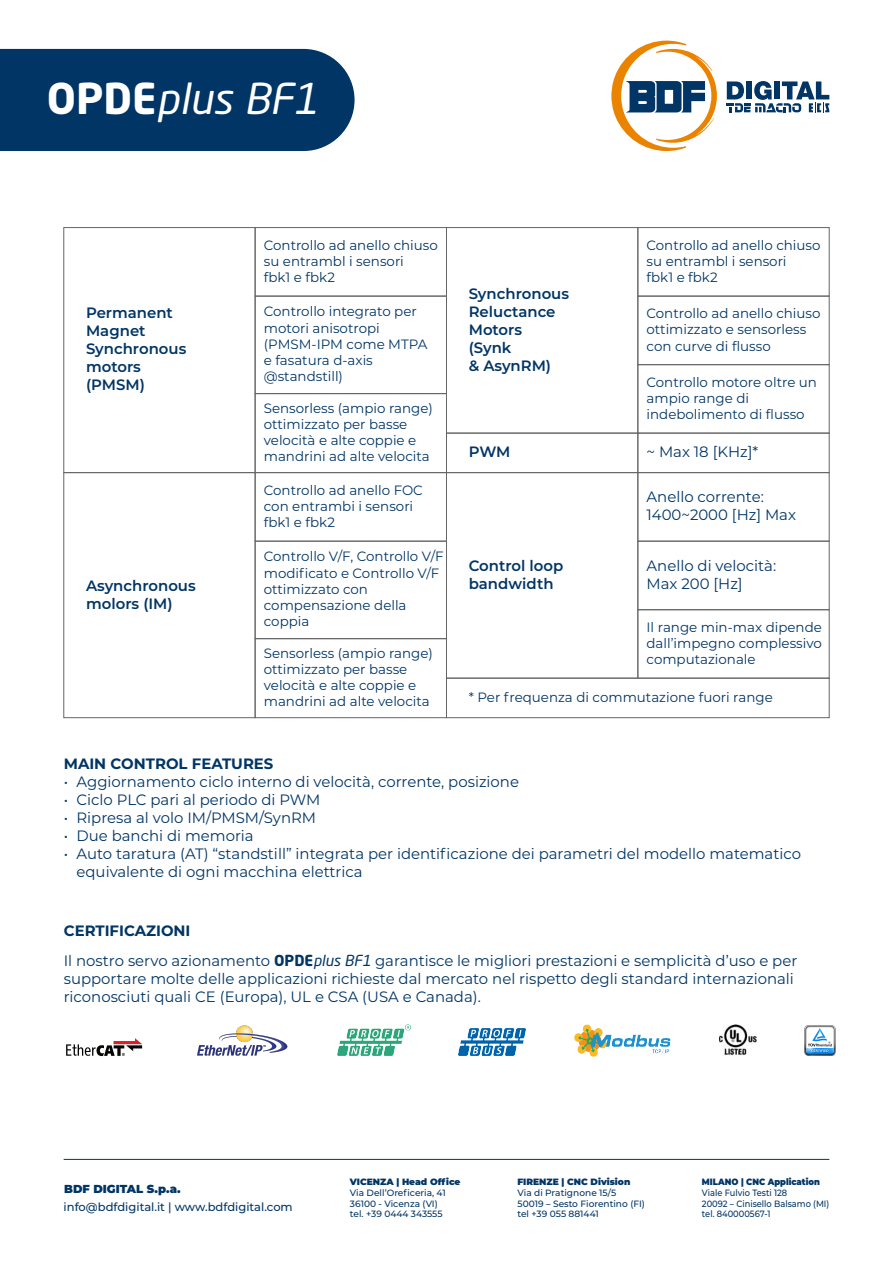
<style>
.page{position:relative;width:893px;height:1263px;background:#fff}
.page>*{position:absolute;margin:0;border:0;box-sizing:border-box;transform-origin:0 0}
.t1{font:italic 42px "Neo Sans Std";color:#fff}
.t2{font:15px/18px "Montserrat";color:#003565}
.t3{font:600 15px/18px "Montserrat";color:#003565}
.t4{font:700 15px "Montserrat";color:#003565}
.t5{font:13.5px/16.2px "Montserrat";color:#003565}
.t6{font:500 11.55px "Montserrat";color:#003565}
.t7{font:900 11.55px "Montserrat";color:#003565}
.t8{font:500 9.15px/10.9px "Montserrat";color:#003565}
.t9{font:500 9.15px/10.9px "Montserrat";color:#003565;scale:.91 1}
.t10{font:900 9.15px "Montserrat";color:#003565}
.t11{font:900 9.15px "Montserrat";color:#003565;scale:.91 1}
.s1{font-family:"Neo Sans W1 G";font-weight:700;font-style:normal}
.s2{font-weight:700}
.s3{font-family:"Neo Sans W1 G";font-weight:700}
.s4{font-family:"Neo Sans Std";font-style:italic}
</style>
<div class="page">
<svg style="left:611px;top:41px;width:106px;height:110px"></svg>
<svg style="left:727px;top:81px;width:102px;height:32px"></svg>
<hr style="left:64px;top:1159px;width:765px;height:1px;background:#003565">
<div style="left:0;top:49px;width:355px;height:102px;background:#003565"></div>
<div style="left:638px;top:227px;width:191px;height:69px;border:1px solid #666"></div>
<div style="left:638px;top:296px;width:191px;height:69px;border:1px solid #666"></div>
<div style="left:638px;top:364px;width:191px;height:69px;border:1px solid #666"></div>
<div style="left:638px;top:541px;width:191px;height:69px;border:1px solid #666"></div>
<div style="left:638px;top:433px;width:191px;height:40px;border:1px solid #666"></div>
<div style="left:446px;top:227px;width:192px;height:206px;border:1px solid #666"></div>
<div style="left:446px;top:472px;width:192px;height:206px;border:1px solid #666"></div>
<div style="left:446px;top:433px;width:192px;height:40px;border:1px solid #666"></div>
<div style="left:446px;top:678px;width:383px;height:40px;border:1px solid #666"></div>
<div style="left:255px;top:227px;width:192px;height:69px;border:1px solid #666"></div>
<div style="left:255px;top:296px;width:192px;height:98px;border:1px solid #666"></div>
<div style="left:255px;top:393px;width:192px;height:80px;border:1px solid #666"></div>
<div style="left:255px;top:472px;width:192px;height:69px;border:1px solid #666"></div>
<div style="left:255px;top:541px;width:192px;height:98px;border:1px solid #666"></div>
<div style="left:255px;top:638px;width:192px;height:80px;border:1px solid #666"></div>
<div style="left:64px;top:472px;width:191px;height:246px;border:1px solid #666"></div>
<img style="left:66px;top:1038px;width:77px;height:19px">
<img style="left:197px;top:1025px;width:91px;height:31px">
<img style="left:337px;top:1025px;width:73px;height:30px">
<img style="left:459px;top:1029px;width:67px;height:26px">
<img style="left:719px;top:1024px;width:38px;height:31px">
<img style="left:805px;top:1025px;width:30px;height:30px">
<img style="left:574px;top:1025px;width:96px;height:31px">
<h1 class="t1" style="left:47px;top:72px;width:273px"><span class="s1">OPDE</span>plus BF1</h1>
<p class="t3" style="left:86px;top:303px;width:102px">Permanent<br>Magnet<br>Synchronous motors (PMSM)</p>
<p class="t3" style="left:86px;top:575px;width:111px">Asynchronous molors (IM)</p>
<p class="t5" style="left:264px;top:236px;width:175px">Controllo ad anello chiuso su entrambl i sensori<br>fbk1 e fbk2</p>
<p class="t5" style="left:264px;top:303px;width:165px">Controllo integrato per motori anisotropi (PMSM-IPM come MTPA e fasatura d-axis @standstill)</p>
<p class="t5" style="left:264px;top:399px;width:171px">Sensorless (ampio range) ottimizzato per basse velocità e alte coppie e mandrini ad alte velocita</p>
<p class="t5" style="left:264px;top:481px;width:161px">Controllo ad anello FOC con entrambi i sensori fbk1 e fbk2</p>
<p class="t5" style="left:264px;top:548px;width:181px">Controllo V/F, Controllo V/F modificato e Controllo V/F ottimizzato con compensazione della coppia</p>
<p class="t5" style="left:264px;top:644px;width:171px">Sensorless (ampio range) ottimizzato per basse velocità e alte coppie e mandrini ad alte velocita</p>
<p class="t3" style="left:469px;top:284px;width:102px">Synchronous<br>Reluctance<br>Motors<br>(Synk<br>&amp; AsynRM)</p>
<p class="t3" style="left:469px;top:442px;width:43px">PWM</p>
<p class="t3" style="left:469px;top:556px;width:96px">Control loop bandwidth</p>
<p class="t5" style="left:647px;top:236px;width:175px">Controllo ad anello chiuso su entrambl i sensori<br>fbk1 e fbk2</p>
<p class="t5" style="left:647px;top:305px;width:175px">Controllo ad anello chiuso ottimizzato e sensorless con curve di flusso</p>
<p class="t5" style="left:647px;top:373px;width:172px">Controllo motore oltre un ampio range di indebolimento di flusso</p>
<p class="t2" style="left:647px;top:442px;width:113px">~ Max 18 [KHz]*</p>
<p class="t2" style="left:647px;top:487px;width:151px">Anello corrente:<br>1400~2000 [Hz] Max</p>
<p class="t2" style="left:647px;top:556px;width:131px">Anello di velocità:<br>Max 200 [Hz]</p>
<p class="t5" style="left:647px;top:618px;width:177px;text-align:justify">Il range min-max dipende dall’impegno complessivo computazionale</p>
<p class="t5" style="left:469px;top:688px;width:306px">* Per frequenza di commutazione fuori range</p>
<p class="t4" style="left:64px;top:753px;width:211px">MAIN CONTROL FEATURES</p>
<p class="t2" style="left:64px;top:772px;width:457px">• Aggiornamento ciclo interno di velocità, corrente, posizione</p>
<p class="t2" style="left:64px;top:790px;width:258px">• Ciclo PLC pari al periodo di PWM</p>
<p class="t2" style="left:64px;top:808px;width:254px">• Ripresa al volo IM/PMSM/SynRM</p>
<p class="t2" style="left:64px;top:826px;width:191px">• Due banchi di memoria</p>
<p class="t2" style="left:77px;top:844px;width:726px;text-indent:-13px">• Auto taratura (AT) “standstill” integrata per identificazione dei parametri del modello matematico equivalente di ogni macchina elettrica</p>
<p class="t2" style="left:64px;top:914px;width:735px;line-height:30.3px"><span class="s2">CERTIFICAZIONI<br></span>Il nostro servo azionamento <span class="s3">OPDE</span><span class="s4">plus BF1</span> garantisce le migliori prestazioni e semplicità d’uso e per</p>
<p class="t2" style="left:64px;top:969px;width:732px">supportare molte delle applicazioni richieste dal mercato nel rispetto degli standard internazionali riconosciuti quali CE (Europa), UL e CSA (USA e Canada).</p>
<p class="t7" style="left:64px;top:1180px;width:118px">BDF DIGITAL S.p.a.</p>
<p class="t6" style="left:64px;top:1198px;width:231px">info@bdfdigital.it | www.bdfdigital.com</p>
<p class="t10" style="left:350px;top:1174px;width:112px">VICENZA | Head Office</p>
<p class="t8" style="left:350px;top:1186px;width:97px">Via Dell’Oreficeria, 41<br>36100 - Vicenza (VI) tel. +39 0444 343555</p>
<p class="t10" style="left:517px;top:1174px;width:114px">FIRENZE | CNC Division</p>
<p class="t8" style="left:517px;top:1186px;width:129px">Via di Pratignone 15/5<br>50019 – Sesto Fiorentino (FI) tel +39 055 881441</p>
<p class="t11" style="left:702px;top:1174px;width:131px">MILANO | CNC Application</p>
<p class="t9" style="left:702px;top:1186px;width:141px">Viale Fulvio Testi 128<br>20092 – Cinisello Balsamo (MI) tel. 840000567-1</p>
</div>
